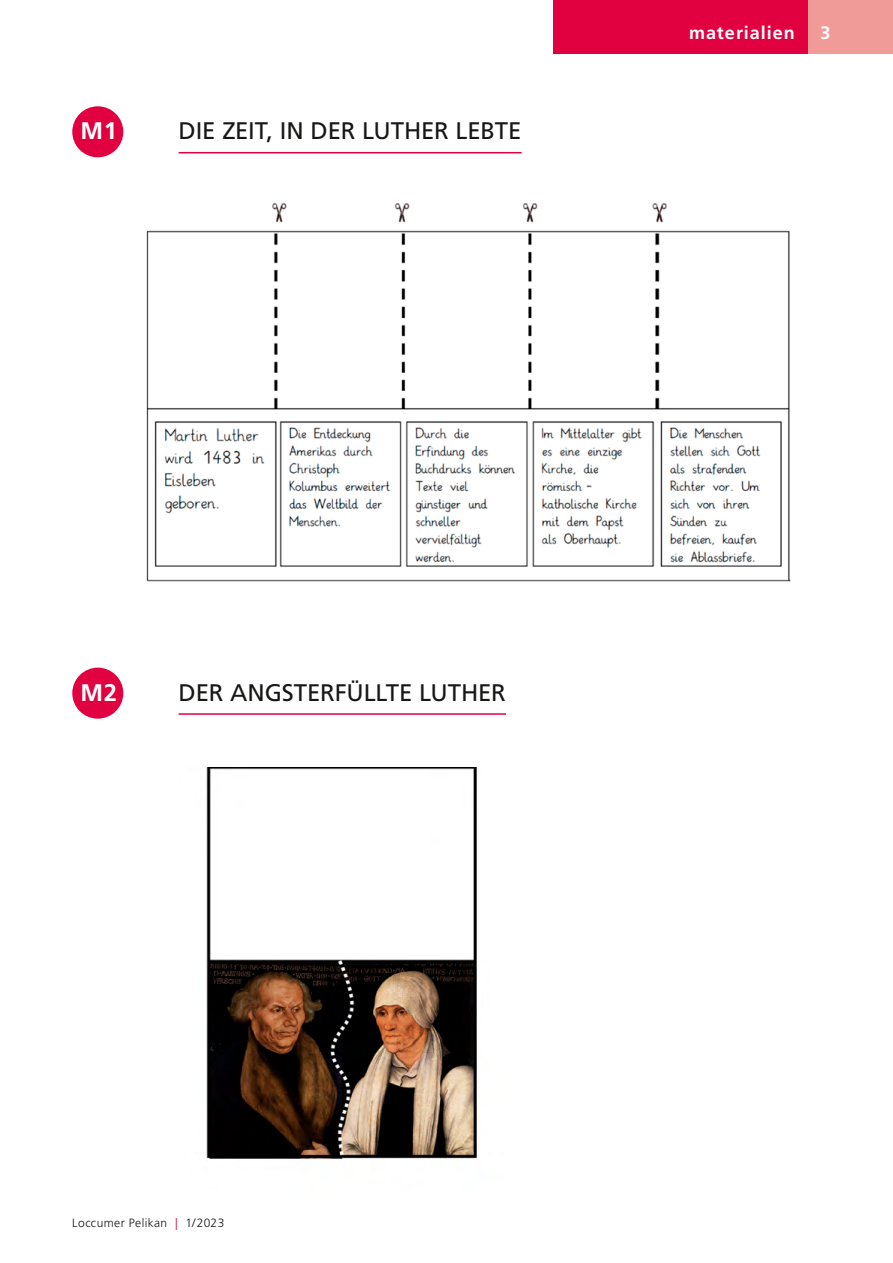
<style>
.page{position:relative;width:893px;height:1263px;background:#fff}
.page>*{position:absolute;margin:0;border:0;box-sizing:border-box;transform-origin:0 0}
.Head_Materialien{font:24px "Frutiger LT Std";letter-spacing:-.005em;color:#181716}
.Head_Rezensionen{font:700 24px "Frutiger LT Std";color:#fff}
.t1{font:700 18px "Frutiger LT Std";letter-spacing:.055em;color:#fff}
.t2{font:300 12px "Frutiger LT Std";letter-spacing:.035em;color:#181716}
.s1{color:#e10040}
</style>
<div class="page">
<div style="left:553px;top:0;width:259px;height:54px;background:#e10040"></div>
<div style="left:808px;top:0;width:85px;height:54px;background:#f19b98"></div>
<img style="left:146px;top:203px;width:645px;height:379px">
<div style="left:72px;top:106px;width:51px;height:51px;background:#e10040;border-radius:50%"></div>
<hr style="left:179px;top:152px;width:343px;height:1px;background:#e10040">
<hr style="left:179px;top:713px;width:327px;height:2px;background:#e10040">
<div style="left:72px;top:668px;width:51px;height:51px;background:#e10040;border-radius:50%"></div>
<img style="left:206px;top:767px;width:271px;height:392px">
<p class="Head_Rezensionen" style="left:81px;top:117px;width:38px">M1</p>
<p class="Head_Materialien" style="left:179px;top:117px;width:345px">DIE ZEIT, IN DER LUTHER LEBTE</p>
<p class="t1" style="left:689px;top:22px;width:107px">materialien</p>
<p class="t1" style="left:820px;top:22px;width:12px">3</p>
<p class="Head_Rezensionen" style="left:81px;top:678px;width:38px">M2</p>
<p class="Head_Materialien" style="left:179px;top:678px;width:329px">DER ANGSTERFÜLLTE LUTHER</p>
<p class="t2" style="left:72px;top:1216px;width:154px">Loccumer Pelikan <span class="s1">|</span> 1/2023</p>
</div>
